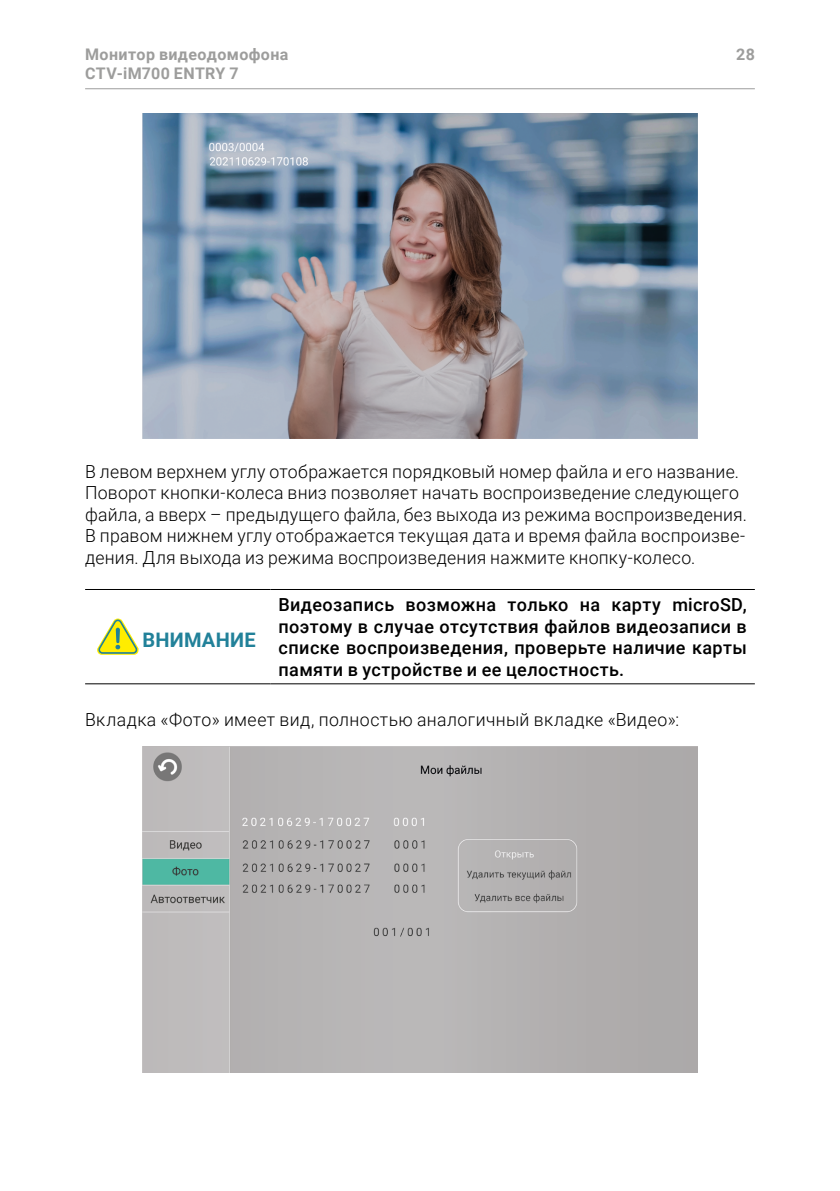
<style>
.page{position:relative;width:840px;height:1191px;background:#fff}
.page>*{position:absolute;margin:0;border:0;box-sizing:border-box;transform-origin:0 0}
.t1{font:700 20px "Roboto";letter-spacing:.015em;color:#218199}
.t2{font:300 18px/21.6px "Roboto";letter-spacing:.015em;color:#000}
.t3{font:500 18px/21.6px "Roboto";letter-spacing:.02em;color:#000;text-align:justify}
.t4{font:700 16px/19.2px "Roboto";letter-spacing:.025em;color:#9d9d9c}
</style>
<div class="page">
<hr style="left:85px;top:88px;width:669px;height:1px;background:#9d9d9c">
<img style="left:142px;top:113px;width:555px;height:326px">
<hr style="left:85px;top:589px;width:185px;height:1px;background:#000">
<hr style="left:270px;top:589px;width:484px;height:1px;background:#000">
<hr style="left:85px;top:683px;width:185px;height:1px;background:#000">
<hr style="left:270px;top:683px;width:484px;height:1px;background:#000">
<svg style="left:97px;top:618px;width:42px;height:37px"></svg>
<img style="left:142px;top:747px;width:555px;height:325px">
<p class="t4" style="left:85px;top:44px;width:205px">Монитор видеодомофона<br>CTV-iM700 ENTRY 7</p>
<p class="t4" style="left:735px;top:44px;width:20px">28</p>
<p class="t2" style="left:85px;top:460px;width:663px">В левом верхнем углу отображается порядковый номер файла и его название.<br>Поворот кнопки-колеса вниз позволяет начать воспроизведение следующего файла, а вверх – предыдущего файла, без выхода из режима воспроизведения.<br>В правом нижнем углу отображается текущая дата и время файла воспроизве&shy;дения. Для выхода из режима воспроизведения нажмите кнопку-колесо.</p>
<p class="t3" style="left:278px;top:593px;width:469px">Видеозапись возможна только на карту microSD, поэтому в случае отсутствия файлов видеозаписи в списке воспроизведения, проверьте наличие карты памяти в устройстве и ее целостность.</p>
<p class="t2" style="left:85px;top:708px;width:595px">Вкладка «Фото» имеет вид, полностью аналогичный вкладке «Видео»:</p>
<p class="t1" style="left:142px;top:625px;width:115px">ВНИМАНИЕ</p>
</div>
